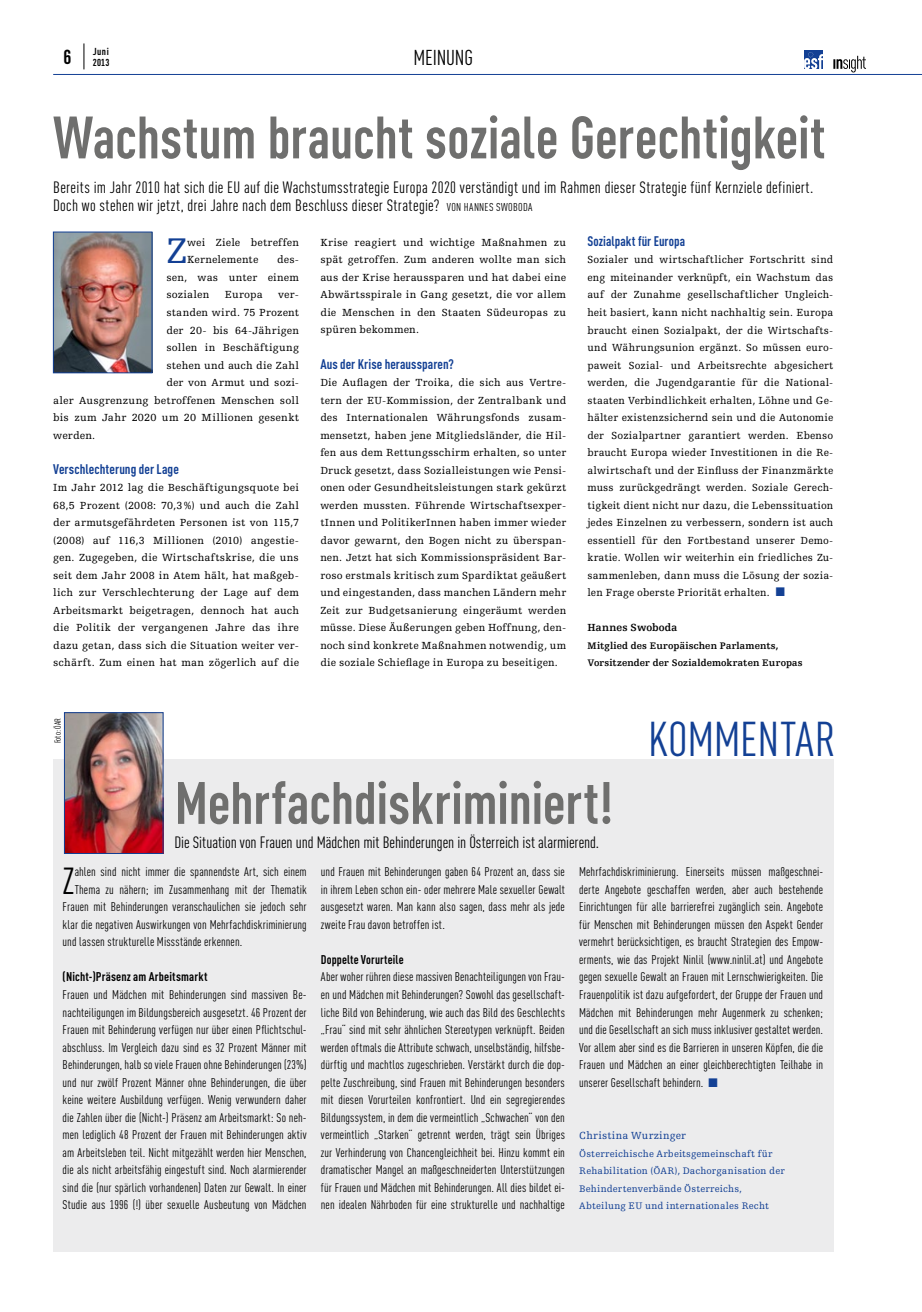
<style>
.page{position:relative;width:922px;height:1312px;background:#fff}
.page>*{position:absolute;margin:0;border:0;box-sizing:border-box;transform-origin:0 0}
.t1{font:700 58.75px "CADIN Condensed";color:#6f6f6e;scale:.95 1}
.t2{font:48.12px "CADIN Condensed";color:#134094}
.t3{font:37.75px "Egyptienne FLT Std";color:#134094}
.t4{font:37.12px "CADIN Condensed";color:#000}
.t5{font:21.25px "CADIN Condensed";color:#000}
.t6{font:16.25px/17.5px "CADIN Condensed";letter-spacing:.01em;color:#000}
.t7{font:700 13.75px "CADIN Condensed";letter-spacing:.005em;color:#134094}
.t8{font:12.5px/17.5px "CADIN Condensed";letter-spacing:.01em;color:#000;text-align:justify}
.t9{font:700 12.5px "CADIN Condensed";letter-spacing:.015em;color:#000}
.t10{font:10.88px/17.5px "Egyptienne FLT Std";letter-spacing:.015em;color:#000;text-align:justify}
.t11{font:10.88px/17.5px "Egyptienne FLT Std";letter-spacing:.015em;color:#000;text-align:justify;scale:.96 1}
.t12{font:10.88px "Egyptienne FLT Std";letter-spacing:.02em;color:#134094}
.t13{font:700 10.88px "Egyptienne FLT Std";letter-spacing:.015em;color:#000}
.t14{font:10px/17.5px "Egyptienne FLT Std";letter-spacing:.02em;color:#134094}
.t15{font:700 10px/17.5px "Egyptienne FLT Std";letter-spacing:.01em;color:#000}
.t16{font:700 10px/11.2px "CADIN Condensed";letter-spacing:.035em;color:#000;text-align:right}
.t17{font:8.75px "CADIN Condensed";color:#000}
.s1{font-size:11.25px}
.s2{color:#134094}
</style>
<div class="page">
<hr style="left:53px;top:74px;width:868px;height:1px;background:#134094">
<div style="left:804px;top:50px;width:18px;height:19px;background:#134094"></div>
<svg style="left:804px;top:52px;width:18px;height:17px"></svg>
<svg style="left:84px;top:43px;width:1px;height:26px"></svg>
<svg style="left:833px;top:56px;width:32px;height:16px"></svg>
<div style="left:53px;top:758px;width:780px;height:493px;background:#ececed"></div>
<img style="left:66px;top:714px;width:95px;height:137px">
<div style="left:64px;top:712px;width:99px;height:141px;border:1px solid #134094"></div>
<img style="left:55px;top:234px;width:95px;height:137px">
<div style="left:53px;top:232px;width:99px;height:141px;border:1px solid #134094"></div>
<p class="t16" style="left:63px;top:45px;width:48px">Juni<br><sup>6</sup> 2013</p>
<h3 class="t5" style="left:413px;top:45px;width:58px">MEINUNG</h3>
<h1 class="t1" style="left:53px;top:102px;width:814px">Wachstum braucht soziale Gerechtigkeit</h1>
<p class="t6" style="left:53px;top:179px;width:761px">Bereits im Jahr 2010 hat sich die EU auf die Wachstumsstrategie Europa 2020 verständigt und im Rahmen dieser Strategie fünf Kernziele definiert.<br>Doch wo stehen wir jetzt, drei Jahre nach dem Beschluss dieser Strategie? <span class="s1">von HANNES SWOBODA</span></p>
<h3 class="t3" style="left:166px;top:230px;width:22px">Z</h3>
<p class="t10" style="left:187px;top:234px;width:113px">wei Ziele betreffen<br>Kernelemente</p>
<p class="t10" style="left:166px;top:251px;width:134px;text-indent:111px">des&shy;sen, was unter einem sozialen</p>
<p class="t10" style="left:225px;top:286px;width:39px">Europa</p>
<p class="t10" style="left:278px;top:286px;width:22px">ver-</p>
<p class="t10" style="left:166px;top:304px;width:134px">standen wird. 75 Prozent</p>
<p class="t10" style="left:166px;top:321px;width:134px">der 20- bis 64-Jährigen</p>
<p class="t10" style="left:166px;top:339px;width:134px">sollen in Beschäftigung</p>
<p class="t10" style="left:166px;top:356px;width:134px">stehen und auch die Zahl</p>
<p class="t10" style="left:166px;top:374px;width:134px">der von Armut und sozi-</p>
<p class="t10" style="left:53px;top:391px;width:247px">aler Ausgrenzung betroffenen Menschen soll</p>
<p class="t10" style="left:53px;top:409px;width:247px">bis zum Jahr 2020 um 20 Millionen gesenkt</p>
<p class="t10" style="left:53px;top:426px;width:44px">werden.</p>
<p class="t7" style="left:53px;top:460px;width:127px">Verschlechterung der Lage</p>
<p class="t10" style="left:53px;top:479px;width:247px">Im Jahr 2012 lag die Beschäftigungsquote bei 68,5 Prozent (2008: 70,3%) und auch die Zahl der armutsgefährdeten Personen ist von 115,7 (2008) auf 116,3 Millionen (2010) angestie&shy;gen. Zugegeben, die Wirtschaftskrise, die uns seit dem Jahr 2008 in Atem hält, hat maßgeb&shy;lich zur Verschlechterung der Lage auf dem Arbeitsmarkt beigetragen, dennoch hat auch die Politik der vergangenen Jahre das ihre dazu getan, dass sich die Situation weiter ver&shy;schärft. Zum einen hat man zögerlich auf die</p>
<p class="t17" style="left:52px;top:743px;width:26px;rotate:-90deg">Foto: ÖAR</p>
<p class="t10" style="left:320px;top:234px;width:247px">Krise reagiert und wichtige Maßnahmen zu spät getroffen. Zum anderen wollte man sich aus der Krise heraussparen und hat dabei eine Abwärtsspirale in Gang gesetzt, die vor allem die Menschen in den Staaten Südeuropas zu spüren bekommen.</p>
<p class="t7" style="left:320px;top:355px;width:135px">Aus der Krise heraussparen?</p>
<p class="t10" style="left:320px;top:374px;width:247px">Die Auflagen der Troika, die sich aus Vertre&shy;tern der EU-Kommission, der Zentralbank und des Internationalen Währungsfonds zusam&shy;mensetzt, haben jene Mitgliedsländer, die Hil&shy;fen aus dem Rettungsschirm erhalten, so unter Druck gesetzt, dass Sozialleistungen wie Pensi&shy;onen oder Gesundheitsleistungen stark gekürzt werden mussten. Führende Wirtschaftsexper&shy;tInnen und PolitikerInnen haben immer wieder davor gewarnt, den Bogen nicht zu überspan&shy;nen. Jetzt hat sich Kommissionspräsident Bar&shy;roso erstmals kritisch zum Spardiktat geäußert und eingestanden, dass manchen Ländern mehr Zeit zur Budgetsanierung eingeräumt werden müsse. Diese Äußerungen geben Hoffnung, den&shy;noch sind konkrete Maßnahmen notwendig, um die soziale Schieflage in Europa zu beseitigen.</p>
<p class="t7" style="left:587px;top:233px;width:99px">Sozialpakt für Europa</p>
<p class="t11" style="left:587px;top:251px;width:257px">Sozialer und wirtschaftlicher Fortschritt sind eng miteinander verknüpft, ein Wachstum das auf der Zunahme gesellschaftlicher Ungleich&shy;heit basiert, kann nicht nachhaltig sein. Europa braucht einen Sozialpakt, der die Wirtschafts&shy;und Währungsunion ergänzt. So müssen euro&shy;paweit Sozial- und Arbeitsrechte abgesichert werden, die Jugendgarantie für die National&shy;staaten Verbindlichkeit erhalten, Löhne und Ge&shy;hälter existenzsichernd sein und die Autonomie der Sozialpartner garantiert werden. Ebenso braucht Europa wieder Investitionen in die Re&shy;alwirtschaft und der Einfluss der Finanzmärkte muss zurückgedrängt werden. Soziale Gerech&shy;tigkeit dient nicht nur dazu, die Lebenssituation jedes Einzelnen zu verbessern, sondern ist auch essentiell für den Fortbestand unserer Demo&shy;kratie. Wollen wir weiterhin ein friedliches Zu&shy;sammenleben, dann muss die Lösung der sozia&shy;len Frage oberste Priorität erhalten. <span class="s2">■</span></p>
<p class="t13" style="left:587px;top:621px;width:91px">Hannes Swoboda</p>
<p class="t15" style="left:587px;top:636px;width:216px">Mitglied des Europäischen Parlaments,<br>Vorsitzender der Sozialdemokraten Europas</p>
<h2 class="t2" style="left:648px;top:710px;width:183px">KOMMENTAR</h2>
<h1 class="t1" style="left:175px;top:767px;width:463px">Mehrfachdiskriminiert!</h1>
<h3 class="t6" style="left:175px;top:833px;width:426px">Die Situation von Frauen und Mädchen mit Behinderungen in Österreich ist alarmierend.</h3>
<h3 class="t4" style="left:63px;top:859px;width:11px">Z</h3>
<p class="t8" style="left:75px;top:863px;width:233px">ahlen sind nicht immer die spannendste Art, sich einem</p>
<p class="t8" style="left:75px;top:880px;width:233px">Thema zu nähern; im Zusammenhang mit der Thematik</p>
<p class="t8" style="left:63px;top:898px;width:245px">Frauen mit Behinderungen veranschaulichen sie jedoch sehr</p>
<p class="t8" style="left:63px;top:915px;width:245px">klar die negativen Auswirkungen von Mehrfachdiskriminierung</p>
<p class="t8" style="left:63px;top:933px;width:181px">und lassen strukturelle Missstände erkennen.</p>
<p class="t9" style="left:63px;top:969px;width:146px">(Nicht-)Präsenz am Arbeitsmarkt</p>
<p class="t8" style="left:63px;top:985px;width:245px">Frauen und Mädchen mit Behinderungen sind massiven Be&shy;nachteiligungen im Bildungsbereich ausgesetzt. 46 Prozent der Frauen mit Behinderung verfügen nur über einen Pflichtschul&shy;abschluss. Im Vergleich dazu sind es 32 Prozent Männer mit Behinderungen, halb so viele Frauen ohne Behinderungen (23%) und nur zwölf Prozent Männer ohne Behinderungen, die über keine weitere Ausbildung verfügen. Wenig verwundern daher die Zahlen über die (Nicht-) Präsenz am Arbeitsmarkt: So neh&shy;men lediglich 48 Prozent der Frauen mit Behinderungen aktiv am Arbeitsleben teil. Nicht mitgezählt werden hier Menschen, die als nicht arbeitsfähig eingestuft sind. Noch alarmierender sind die (nur spärlich vorhandenen) Daten zur Gewalt. In einer Studie aus 1996 (!) über sexuelle Ausbeutung von Mädchen</p>
<p class="t8" style="left:321px;top:863px;width:245px">und Frauen mit Behinderungen gaben 64 Prozent an, dass sie in ihrem Leben schon ein- oder mehrere Male sexueller Gewalt ausgesetzt waren. Man kann also sagen, dass mehr als jede zweite Frau davon betroffen ist.</p>
<p class="t9" style="left:321px;top:951px;width:84px">Doppelte Vorurteile</p>
<p class="t8" style="left:321px;top:968px;width:245px">Aber woher rühren diese massiven Benachteiligungen von Frau&shy;en und Mädchen mit Behinderungen? Sowohl das gesellschaft&shy;liche Bild von Behinderung, wie auch das Bild des Geschlechts „Frau“ sind mit sehr ähnlichen Stereotypen verknüpft. Beiden werden oftmals die Attribute schwach, unselbständig, hilfsbe&shy;dürftig und machtlos zugeschrieben. Verstärkt durch die dop&shy;pelte Zuschreibung, sind Frauen mit Behinderungen besonders mit diesen Vorurteilen konfrontiert. Und ein segregierendes Bildungssystem, in dem die vermeintlich „Schwachen“ von den vermeintlich „Starken“ getrennt werden, trägt sein Übriges zur Verhinderung von Chancengleichheit bei. Hinzu kommt ein dramatischer Mangel an maßgeschneiderten Unterstützungen für Frauen und Mädchen mit Behinderungen. All dies bildet ei&shy;nen idealen Nährboden für eine strukturelle und nachhaltige</p>
<p class="t8" style="left:579px;top:863px;width:245px">Mehrfachdiskriminierung. Einerseits müssen maßgeschnei&shy;derte Angebote geschaffen werden, aber auch bestehende Einrichtungen für alle barrierefrei zugänglich sein. Angebote für Menschen mit Behinderungen müssen den Aspekt Gender vermehrt berücksichtigen, es braucht Strategien des Empow&shy;erments, wie das Projekt Ninlil (www.ninlil.at) und Angebote gegen sexuelle Gewalt an Frauen mit Lernschwierigkeiten. Die Frauenpolitik ist dazu aufgefordert, der Gruppe der Frauen und Mädchen mit Behinderungen mehr Augenmerk zu schenken; und die Gesellschaft an sich muss inklusiver gestaltet werden.<br>Vor allem aber sind es die Barrieren in unseren Köpfen, die die Frauen und Mädchen an einer gleichberechtigten Teilhabe in unserer Gesellschaft behindern. <span class="s2">■</span></p>
<p class="t12" style="left:579px;top:1129px;width:108px">Christina Wurzinger</p>
<p class="t14" style="left:579px;top:1144px;width:207px">Österreichische Arbeitsgemeinschaft für Rehabilitation (ÖAR), Dachorganisation der Behindertenverbände Österreichs, Abteilung EU und internationales Recht</p>
</div>
